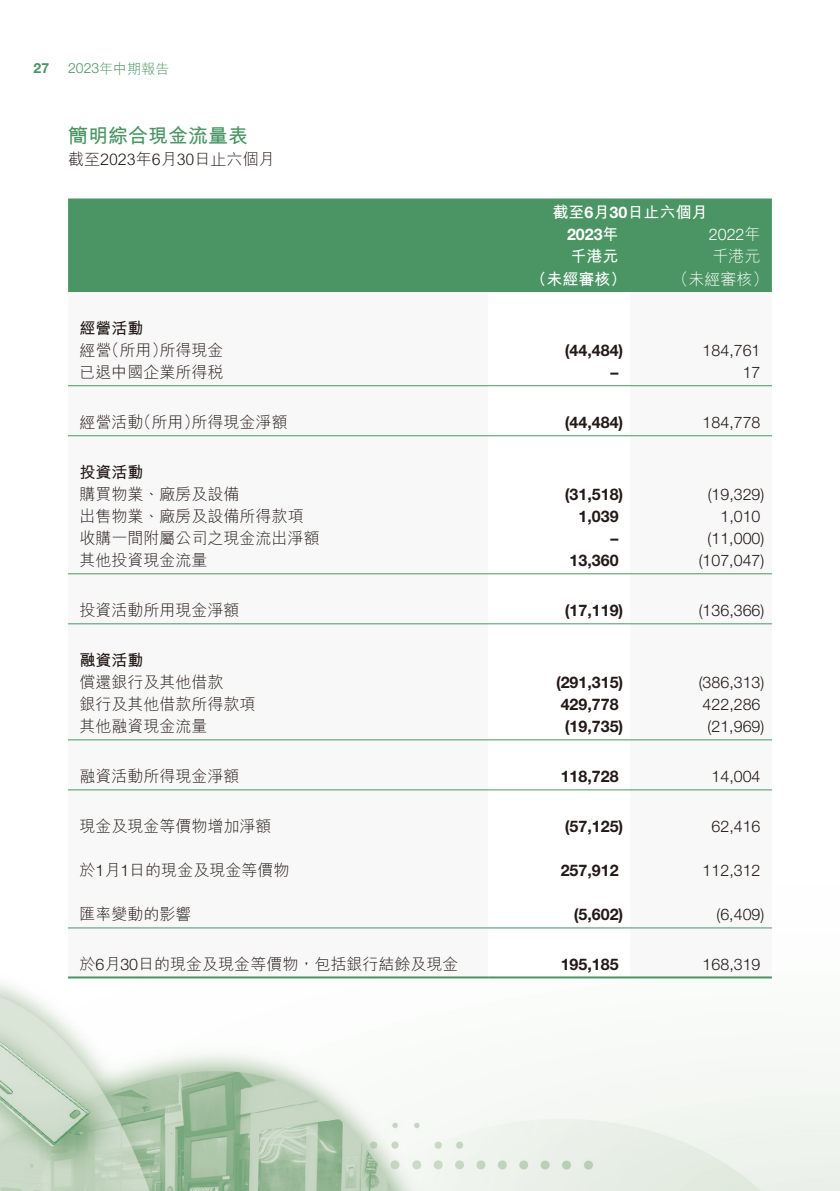
<style>
.page{position:relative;width:840px;height:1191px;background:#fff}
.page>*{position:absolute;margin:0;border:0;box-sizing:border-box;transform-origin:0 0}
.t1{font:700 20px "M Hei HK";color:#4a9563}
.t2{font:300 16px "M Hei HK";color:#231916}
.t3{font:300 16px "Helvetica Neue LT Std";color:#231916}
.t4{font:700 16px "Helvetica Neue LT Std";color:#231916}
.t5{font:700 16px "M Hei HK";color:#fff}
.t6{font:700 16px "M Hei HK";color:#231916}
.t7{font:300 16px "M Hei HK";color:#fff}
.t8{font:300 16px "Helvetica Neue LT Std";color:#fff}
.t9{font:700 16px "Helvetica Neue LT Std";color:#fff}
.t10{font:300 14px "M Hei HK";color:#4a9563}
.t11{font:700 14px "Helvetica Neue LT Std";color:#4a9563}
.s1{font-family:"Helvetica Neue LT Std"}
.s2{font-family:"M Hei HK"}
</style>
<div class="page">
<img style="left:0;top:198px;width:839px;height:993px">
<div style="left:68px;top:198px;width:703px;height:94px;background:#4a9563"></div>
<svg style="left:68px;top:292px;width:703px;height:684px"></svg>
<svg style="left:488px;top:292px;width:141px;height:684px"></svg>
<hr style="left:68px;top:385px;width:420px;height:1px;background:#4a9563">
<hr style="left:488px;top:385px;width:141px;height:1px;background:#4a9563">
<hr style="left:629px;top:385px;width:142px;height:1px;background:#4a9563">
<hr style="left:68px;top:435px;width:420px;height:1px;background:#4a9563">
<hr style="left:488px;top:435px;width:141px;height:1px;background:#4a9563">
<hr style="left:629px;top:435px;width:142px;height:1px;background:#4a9563">
<hr style="left:68px;top:573px;width:420px;height:1px;background:#4a9563">
<hr style="left:488px;top:573px;width:141px;height:1px;background:#4a9563">
<hr style="left:629px;top:573px;width:142px;height:1px;background:#4a9563">
<hr style="left:68px;top:623px;width:420px;height:1px;background:#4a9563">
<hr style="left:488px;top:623px;width:141px;height:1px;background:#4a9563">
<hr style="left:629px;top:623px;width:142px;height:1px;background:#4a9563">
<hr style="left:68px;top:739px;width:420px;height:1px;background:#4a9563">
<hr style="left:488px;top:739px;width:141px;height:1px;background:#4a9563">
<hr style="left:629px;top:739px;width:142px;height:1px;background:#4a9563">
<hr style="left:68px;top:789px;width:420px;height:1px;background:#4a9563">
<hr style="left:488px;top:789px;width:141px;height:1px;background:#4a9563">
<hr style="left:629px;top:789px;width:142px;height:1px;background:#4a9563">
<hr style="left:68px;top:927px;width:420px;height:1px;background:#4a9563">
<hr style="left:488px;top:927px;width:141px;height:1px;background:#4a9563">
<hr style="left:629px;top:927px;width:142px;height:1px;background:#4a9563">
<hr style="left:68px;top:976px;width:420px;height:2px;background:#4a9563">
<hr style="left:488px;top:976px;width:141px;height:2px;background:#4a9563">
<hr style="left:629px;top:976px;width:142px;height:2px;background:#4a9563">
<p class="t11" style="left:34px;top:59px;width:17px">27</p>
<p class="t10" style="left:68px;top:62px;width:103px"><span class="s1">2023</span>年中期報告</p>
<p class="t1" style="left:68px;top:121px;width:181px">簡明綜合現金流量表</p>
<p class="t2" style="left:68px;top:151px;width:208px">截至2023年月6 30日止六個月</p>
<p class="t6" style="left:79px;top:317px;width:65px">經營活動</p>
<p class="t2" style="left:103px;top:342px;width:65px">（所用）</p>
<p class="t2" style="left:159px;top:342px;width:65px">所得現金</p>
<p class="t2" style="left:79px;top:342px;width:33px">經營</p>
<p class="t2" style="left:79px;top:364px;width:145px">已退中國企業所得稅</p>
<p class="t2" style="left:135px;top:414px;width:65px">（所用）</p>
<p class="t2" style="left:79px;top:414px;width:65px">經營活動</p>
<p class="t6" style="left:79px;top:461px;width:65px">投資活動</p>
<p class="t2" style="left:191px;top:414px;width:97px">所得現金淨額</p>
<p class="t2" style="left:79px;top:486px;width:161px">購買物業、廠房及設備</p>
<p class="t2" style="left:79px;top:508px;width:225px">出售物業、廠房及設備所得款項</p>
<p class="t2" style="left:79px;top:530px;width:241px">收購一間附屬公司之現金流出淨額</p>
<p class="t2" style="left:79px;top:552px;width:129px">其他投資現金流量</p>
<p class="t2" style="left:79px;top:602px;width:161px">投資活動所用現金淨額</p>
<p class="t6" style="left:79px;top:649px;width:65px">融資活動</p>
<p class="t2" style="left:79px;top:674px;width:145px">償還銀行及其他借款</p>
<p class="t2" style="left:79px;top:696px;width:177px">銀行及其他借款所得款項</p>
<p class="t2" style="left:79px;top:718px;width:129px">其他融資現金流量</p>
<p class="t2" style="left:79px;top:768px;width:161px">融資活動所得現金淨額</p>
<p class="t2" style="left:79px;top:818px;width:193px">現金及現金等價物增加淨額</p>
<p class="t2" style="left:79px;top:862px;width:211px">於月<span class="s1">1 1</span>日的現金及現金等價物</p>
<p class="t2" style="left:79px;top:906px;width:113px">匯率變動的影響</p>
<p class="t2" style="left:79px;top:956px;width:380px">於月<span class="s1">6 30</span>日的現金及現金等價物，包括銀行結餘及現金</p>
<p class="t5" style="left:552px;top:201px;width:156px">截至月<span class="s1">6 30</span>日止六個月</p>
<p class="t9" style="left:566px;top:225px;width:53px">2023<span class="s2">年</span></p>
<p class="t8" style="left:708px;top:225px;width:53px">2022<span class="s2">年</span></p>
<p class="t5" style="left:570px;top:245px;width:49px">千港元</p>
<p class="t7" style="left:712px;top:248px;width:49px">千港元</p>
<p class="t5" style="left:530px;top:267px;width:97px">（未經審核）</p>
<p class="t7" style="left:672px;top:270px;width:97px">（未經審核(</p>
<p class="t4" style="left:564px;top:340px;width:60px">)44,484(</p>
<p class="t3" style="left:702px;top:341px;width:59px">184,761</p>
<p class="t4" style="left:610px;top:362px;width:9px">–</p>
<p class="t3" style="left:742px;top:363px;width:19px">17</p>
<p class="t4" style="left:564px;top:412px;width:60px">)44,484(</p>
<p class="t3" style="left:702px;top:413px;width:59px">184,778</p>
<p class="t4" style="left:564px;top:484px;width:60px">)31,518(</p>
<p class="t3" style="left:707px;top:485px;width:58px">)19,329(</p>
<p class="t4" style="left:578px;top:506px;width:42px">1,039</p>
<p class="t3" style="left:720px;top:507px;width:42px">1,010</p>
<p class="t4" style="left:610px;top:528px;width:9px">–</p>
<p class="t3" style="left:707px;top:529px;width:58px">)11,000(</p>
<p class="t4" style="left:569px;top:550px;width:50px">13,360</p>
<p class="t3" style="left:698px;top:551px;width:67px">)107,047(</p>
<p class="t4" style="left:564px;top:600px;width:60px">)17,119(</p>
<p class="t3" style="left:698px;top:601px;width:67px">)136,366(</p>
<p class="t4" style="left:555px;top:672px;width:69px">)291,315(</p>
<p class="t3" style="left:698px;top:673px;width:67px">)386,313(</p>
<p class="t4" style="left:560px;top:694px;width:59px">429,778</p>
<p class="t3" style="left:702px;top:695px;width:59px">422,286</p>
<p class="t4" style="left:564px;top:716px;width:60px">)19,735(</p>
<p class="t3" style="left:707px;top:717px;width:58px">)21,969(</p>
<p class="t4" style="left:560px;top:766px;width:59px">118,728</p>
<p class="t3" style="left:711px;top:767px;width:50px">14,004</p>
<p class="t4" style="left:564px;top:816px;width:60px">)57,125(</p>
<p class="t3" style="left:711px;top:817px;width:50px">62,416</p>
<p class="t4" style="left:560px;top:860px;width:59px">257,912</p>
<p class="t3" style="left:702px;top:861px;width:59px">112,312</p>
<p class="t4" style="left:573px;top:904px;width:51px">)5,602(</p>
<p class="t3" style="left:716px;top:905px;width:49px">)6,409(</p>
<p class="t4" style="left:560px;top:954px;width:59px">195,185</p>
<p class="t3" style="left:702px;top:955px;width:59px">168,319</p>
</div>
